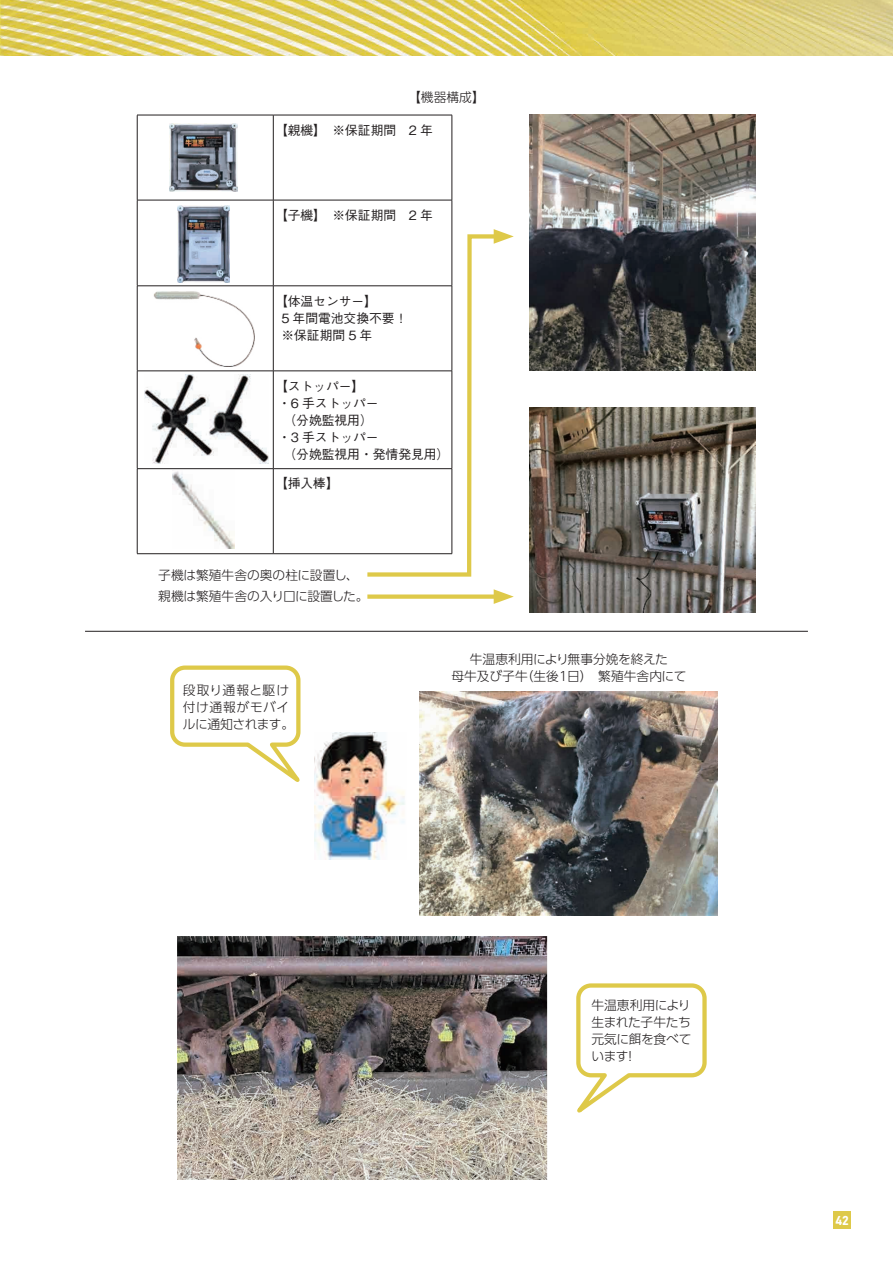
<style>
.page{position:relative;width:893px;height:1263px;background:#fff}
.page>*{position:absolute;margin:0;border:0;box-sizing:border-box;transform-origin:0 0}
.t1{font:300 12.75px/17px "UD Shin Go Pr 6";color:#231f20}
.t2{font:500 12.75px/17px "Gothic BBB Pr 6";color:#231f20}
.t3{font:300 12.75px/17px "UD Shin Go Pr 6";letter-spacing:.035em;color:#231f20}
.t4{font:12.75px "Bahnschrift";color:#fff}
</style>
<div class="page">
<img style="left:0;top:0;width:893px;height:55px">
<div style="left:833px;top:1212px;width:17px;height:17px;background:#dec949"></div>
<hr style="left:85px;top:631px;width:723px;height:1px;background:#231f20">
<hr style="left:137px;top:115px;width:136px;height:1px;background:#231f20">
<hr style="left:137px;top:115px;width:1px;height:85px;background:#231f20">
<hr style="left:273px;top:115px;width:179px;height:1px;background:#231f20">
<hr style="left:273px;top:115px;width:1px;height:85px;background:#231f20">
<hr style="left:452px;top:115px;width:1px;height:85px;background:#231f20">
<hr style="left:137px;top:200px;width:136px;height:1px;background:#231f20">
<hr style="left:137px;top:200px;width:1px;height:86px;background:#231f20">
<hr style="left:273px;top:200px;width:179px;height:1px;background:#231f20">
<hr style="left:273px;top:200px;width:1px;height:86px;background:#231f20">
<hr style="left:452px;top:200px;width:1px;height:86px;background:#231f20">
<hr style="left:137px;top:286px;width:136px;height:1px;background:#231f20">
<hr style="left:137px;top:286px;width:1px;height:85px;background:#231f20">
<hr style="left:273px;top:286px;width:179px;height:1px;background:#231f20">
<hr style="left:273px;top:286px;width:1px;height:85px;background:#231f20">
<hr style="left:137px;top:371px;width:136px;height:1px;background:#231f20">
<hr style="left:137px;top:371px;width:1px;height:97px;background:#231f20">
<hr style="left:273px;top:371px;width:179px;height:1px;background:#231f20">
<hr style="left:273px;top:371px;width:1px;height:97px;background:#231f20">
<hr style="left:137px;top:468px;width:136px;height:1px;background:#231f20">
<hr style="left:137px;top:469px;width:1px;height:84px;background:#231f20">
<hr style="left:273px;top:468px;width:179px;height:1px;background:#231f20">
<hr style="left:273px;top:469px;width:1px;height:84px;background:#231f20">
<hr style="left:137px;top:553px;width:136px;height:1px;background:#231f20">
<hr style="left:273px;top:553px;width:179px;height:1px;background:#231f20">
<img style="left:170px;top:124px;width:68px;height:68px">
<img style="left:178px;top:206px;width:52px;height:76px">
<img style="left:153px;top:291px;width:102px;height:76px">
<img style="left:145px;top:374px;width:123px;height:89px">
<img style="left:173px;top:471px;width:62px;height:78px">
<img style="left:530px;top:115px;width:226px;height:256px">
<img style="left:530px;top:407px;width:226px;height:205px">
<div style="left:367px;top:594px;width:135px;height:5px;background:#dec949"></div>
<svg style="left:494px;top:589px;width:20px;height:15px"></svg>
<svg style="left:363px;top:232px;width:131px;height:345px"></svg>
<svg style="left:494px;top:229px;width:20px;height:15px"></svg>
<img style="left:315px;top:733px;width:90px;height:126px">
<img style="left:420px;top:691px;width:298px;height:224px">
<img style="left:178px;top:936px;width:370px;height:243px">
<svg style="left:576px;top:983px;width:131px;height:130px"></svg>
<svg style="left:170px;top:665px;width:146px;height:133px"></svg>
<p class="t1" style="left:408px;top:88px;width:78px">【機器構成】</p>
<p class="t2" style="left:275px;top:121px;width:159px">【親機】　※保証期間　2 年</p>
<p class="t2" style="left:275px;top:206px;width:159px">【子機】　※保証期間　2 年</p>
<p class="t2" style="left:281px;top:291px;width:128px;text-indent:-6px">【体温センサー】<br>5 年間電池交換不要！※保証期間 5 年</p>
<p class="t2" style="left:275px;top:376px;width:91px">【ストッパー】</p>
<p class="t2" style="left:278px;top:393px;width:102px">・6 手ストッパー</p>
<p class="t2" style="left:283px;top:410px;width:91px">（分娩監視用）</p>
<p class="t2" style="left:278px;top:427px;width:102px">・3 手ストッパー</p>
<p class="t2" style="left:283px;top:444px;width:167px">（分娩監視用・発情発見用）</p>
<p class="t2" style="left:275px;top:474px;width:65px">【挿入棒】</p>
<p class="t1" style="left:158px;top:564px;width:212px;line-height:21.3px">子機は繁殖牛舎の奥の柱に設置し、親機は繁殖牛舎の入り口に設置した。</p>
<p class="t3" style="left:183px;top:681px;width:113px">段取り通報と駆け付け通報がモバイルに通知されます。</p>
<p class="t1" style="left:451px;top:650px;width:236px;text-align:center">牛温恵利用により無事分娩を終えた<br>母牛及び子牛（生後1日）　繁殖牛舎内にて</p>
<p class="t1" style="left:591px;top:996px;width:102px;text-align:justify">牛温恵利用により生まれた子牛たち元気に餌を食べています！</p>
<p class="t4" style="left:835px;top:1211px;width:15px">42</p>
</div>
